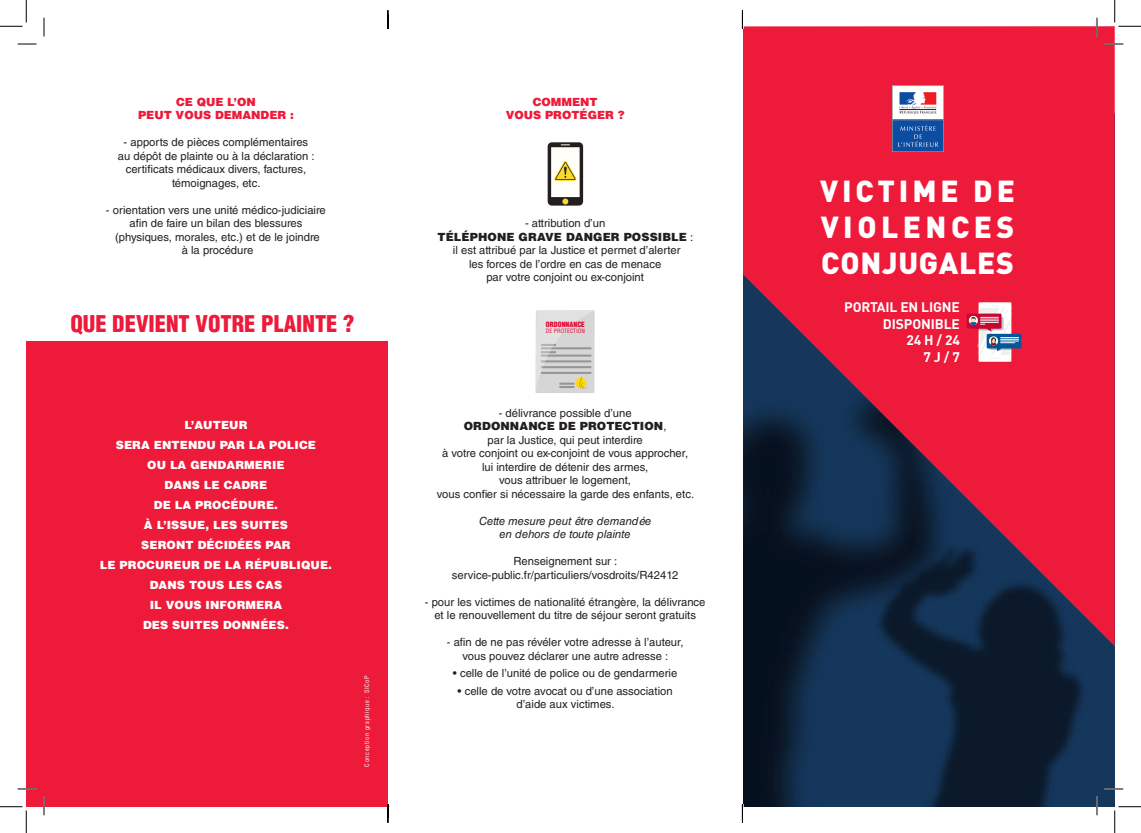
<style>
.page{position:relative;width:1141px;height:833px;background:#fff}
.page>*{position:absolute;margin:0;border:0;box-sizing:border-box;transform-origin:0 0}
.t1{font:900 30px "DIN Pro";letter-spacing:.025em;color:#fff}
.t2{font:900 30px "DIN Pro";letter-spacing:.13em;color:#fff}
.t3{font:900 30px "DIN Pro";letter-spacing:.15em;color:#fff}
.t4{font:900 condensed 22.5px "Helvetica LT Std";color:#ed1a3a}
.t5{font:700 13.75px "DIN Pro";letter-spacing:-.01em;color:#fff}
.t6{font:11.25px/13.5px "Helvetica LT Std";color:#231f20;text-align:center}
.t7{font:900 11.25px "Helvetica LT Std";letter-spacing:.01em;color:#fff}
.t8{font:900 11.25px "Helvetica LT Std";letter-spacing:.01em;color:#231f20}
.t9{font:italic 11.25px "Helvetica LT Std";color:#231f20}
.t10{font:900 11.25px "Helvetica LT Std";color:#ed1a3a}
.t11{font:900 condensed 7px "Helvetica LT Std";color:#e4032e}
.t12{font:condensed 6.25px "Helvetica LT Std";letter-spacing:.1em;color:#fff}
.t13{font:condensed 5.75px "Helvetica LT Std";color:#e4032e}
.s1{font-weight:400}
</style>
<div class="page">
<img style="left:743px;top:646px;width:371px;height:160px">
<svg style="left:743px;top:26px;width:371px;height:620px;background:#a81e3c"></svg>
<div style="left:892px;top:85px;width:51px;height:35px;background:#fff"></div>
<svg style="left:899px;top:92px;width:37px;height:22px"></svg>
<div style="left:892px;top:120px;width:51px;height:32px;background:#0d4da1"></div>
<div style="left:892px;top:85px;width:51px;height:67px;border:1px solid #939598"></div>
<hr style="left:892px;top:119px;width:51px;height:1px;background:#939598">
<svg style="left:898px;top:125px;width:40px;height:22px"></svg>
<div style="left:26px;top:341px;width:362px;height:465px;background:#ed1a3a"></div>
<svg style="left:966px;top:301px;width:55px;height:61px"></svg>
<div style="left:535px;top:310px;width:59px;height:83px;background:#d6d6d6"></div>
<svg style="left:535px;top:310px;width:59px;height:79px"></svg>
<svg style="left:547px;top:142px;width:36px;height:63px"></svg>
<div style="left:551px;top:147px;width:28px;height:50px;background:#fffef9"></div>
<svg style="left:562px;top:198px;width:6px;height:6px"></svg>
<svg style="left:554px;top:161px;width:22px;height:20px"></svg>
<svg style="left:18px;top:43px;width:18px;height:2px"></svg>
<svg style="left:1104px;top:43px;width:19px;height:2px"></svg>
<svg style="left:18px;top:788px;width:18px;height:1px"></svg>
<svg style="left:1104px;top:787px;width:19px;height:2px"></svg>
<svg style="left:43px;top:18px;width:2px;height:18px"></svg>
<svg style="left:43px;top:796px;width:2px;height:18px"></svg>
<svg style="left:1096px;top:18px;width:1px;height:18px"></svg>
<svg style="left:1096px;top:796px;width:1px;height:18px"></svg>
<svg style="left:0;top:0;width:27px;height:27px"></svg>
<svg style="left:0;top:806px;width:27px;height:26px"></svg>
<svg style="left:1114px;top:0;width:26px;height:27px"></svg>
<svg style="left:1114px;top:806px;width:26px;height:26px"></svg>
<svg style="left:387px;top:10px;width:1px;height:19px"></svg>
<svg style="left:387px;top:804px;width:2px;height:19px"></svg>
<svg style="left:741px;top:10px;width:2px;height:19px"></svg>
<svg style="left:741px;top:804px;width:2px;height:19px"></svg>
<p class="t10" style="left:176px;top:94px;width:81px">CE QUE L’ON</p>
<p class="t10" style="left:138px;top:108px;width:157px">PEUT VOUS DEMANDER :</p>
<p class="t6" style="left:124px;top:135px;width:186px">- apports de pièces complémentaires</p>
<p class="t6" style="left:118px;top:149px;width:198px">au dépôt de plainte ou à la déclaration :</p>
<p class="t6" style="left:126px;top:162px;width:182px">certificats médicaux divers, factures,</p>
<p class="t6" style="left:172px;top:176px;width:90px">témoignages, etc.</p>
<p class="t6" style="left:106px;top:203px;width:221px">- orientation vers une unité médico-judiciaire</p>
<p class="t6" style="left:129px;top:216px;width:174px">afin de faire un bilan des blessures</p>
<p class="t6" style="left:115px;top:230px;width:206px">(physiques, morales, etc.) et de le joindre</p>
<p class="t6" style="left:182px;top:243px;width:73px">à la procédure</p>
<p class="t4" style="left:70px;top:310px;width:285px">QUE DEVIENT VOTRE PLAINTE ?</p>
<p class="t7" style="left:184px;top:417px;width:65px">L’AUTEUR</p>
<p class="t7" style="left:116px;top:437px;width:202px">SERA ENTENDU PAR LA POLICE</p>
<p class="t7" style="left:147px;top:457px;width:139px">OU LA GENDARMERIE</p>
<p class="t7" style="left:165px;top:477px;width:104px">DANS LE CADRE</p>
<p class="t7" style="left:154px;top:497px;width:126px">DE LA PROCÉDURE.</p>
<p class="t7" style="left:144px;top:517px;width:145px">À L’ISSUE, LES SUITES</p>
<p class="t7" style="left:141px;top:537px;width:151px">SERONT DÉCIDÉES PAR</p>
<p class="t7" style="left:100px;top:557px;width:233px">LE PROCUREUR DE LA RÉPUBLIQUE.</p>
<p class="t7" style="left:150px;top:577px;width:134px">DANS TOUS LES CAS</p>
<p class="t7" style="left:150px;top:597px;width:134px">IL VOUS INFORMERA</p>
<p class="t7" style="left:143px;top:617px;width:147px">DES SUITES DONNÉES.</p>
<p class="t12" style="left:363px;top:766px;width:92px;rotate:-90deg">Conception graphique : SICoP</p>
<p class="t10" style="left:532px;top:94px;width:66px">COMMENT</p>
<p class="t10" style="left:505px;top:108px;width:120px">VOUS PROTÉGER ?</p>
<p class="t6" style="left:525px;top:216px;width:82px">- attribution d’un</p>
<p class="t8" style="left:437px;top:229px;width:257px">TÉLÉPHONE GRAVE DANGER POSSIBLE <span class="s1">:</span></p>
<p class="t6" style="left:453px;top:243px;width:229px">il est attribué par la Justice et permet d’alerter</p>
<p class="t6" style="left:469px;top:257px;width:194px">les forces de l’ordre en cas de menace</p>
<p class="t6" style="left:486px;top:270px;width:159px">par votre conjoint ou ex-conjoint</p>
<p class="t11" style="left:546px;top:320px;width:40px">ORDONNANCE</p>
<p class="t13" style="left:546px;top:327px;width:40px">DE PROTECTION</p>
<p class="t6" style="left:498px;top:405px;width:134px">- délivrance possible d’une</p>
<p class="t8" style="left:463px;top:418px;width:204px">ORDONNANCE DE PROTECTION<span class="s1">,</span></p>
<p class="t6" style="left:487px;top:432px;width:157px">par la Justice, qui peut interdire</p>
<p class="t6" style="left:442px;top:446px;width:247px">à votre conjoint ou ex-conjoint de vous approcher,</p>
<p class="t6" style="left:482px;top:459px;width:168px">lui interdire de détenir des armes,</p>
<p class="t6" style="left:499px;top:473px;width:133px">vous attribuer le logement,</p>
<p class="t6" style="left:437px;top:486px;width:259px">vous confier si nécessaire la garde des enfants, etc.</p>
<p class="t9" style="left:479px;top:514px;width:174px">Cette mesure peut être demandée</p>
<p class="t9" style="left:499px;top:527px;width:133px">en dehors de toute plainte</p>
<p class="t6" style="left:513px;top:554px;width:105px">Renseignement sur :</p>
<p class="t6" style="left:452px;top:567px;width:228px">service-public.fr/particuliers/vosdroits/R42412</p>
<p class="t6" style="left:425px;top:594px;width:282px">- pour les victimes de nationalité étrangère, la délivrance et le renouvellement du titre de séjour seront gratuits</p>
<p class="t6" style="left:447px;top:635px;width:238px">- afin de ne pas révéler votre adresse à l’auteur,</p>
<p class="t6" style="left:462px;top:648px;width:207px">vous pouvez déclarer une autre adresse :</p>
<p class="t6" style="left:453px;top:666px;width:226px">• celle de l’unité de police ou de gendarmerie</p>
<p class="t6" style="left:457px;top:683px;width:216px">• celle de votre avocat ou d’une association</p>
<p class="t6" style="left:516px;top:697px;width:99px">d’aide aux victimes.</p>
<p class="t2" style="left:820px;top:165px;width:196px">VICTIME DE</p>
<p class="t3" style="left:820px;top:201px;width:195px">VIOLENCES</p>
<p class="t1" style="left:821px;top:237px;width:194px">CONJUGALES</p>
<p class="t5" style="left:844px;top:295px;width:117px">PORTAIL EN LIGNE</p>
<p class="t5" style="left:882px;top:312px;width:78px">DISPONIBLE</p>
<p class="t5" style="left:906px;top:328px;width:55px">24 H / 24</p>
<p class="t5" style="left:923px;top:345px;width:38px">7 J / 7</p>
</div>
